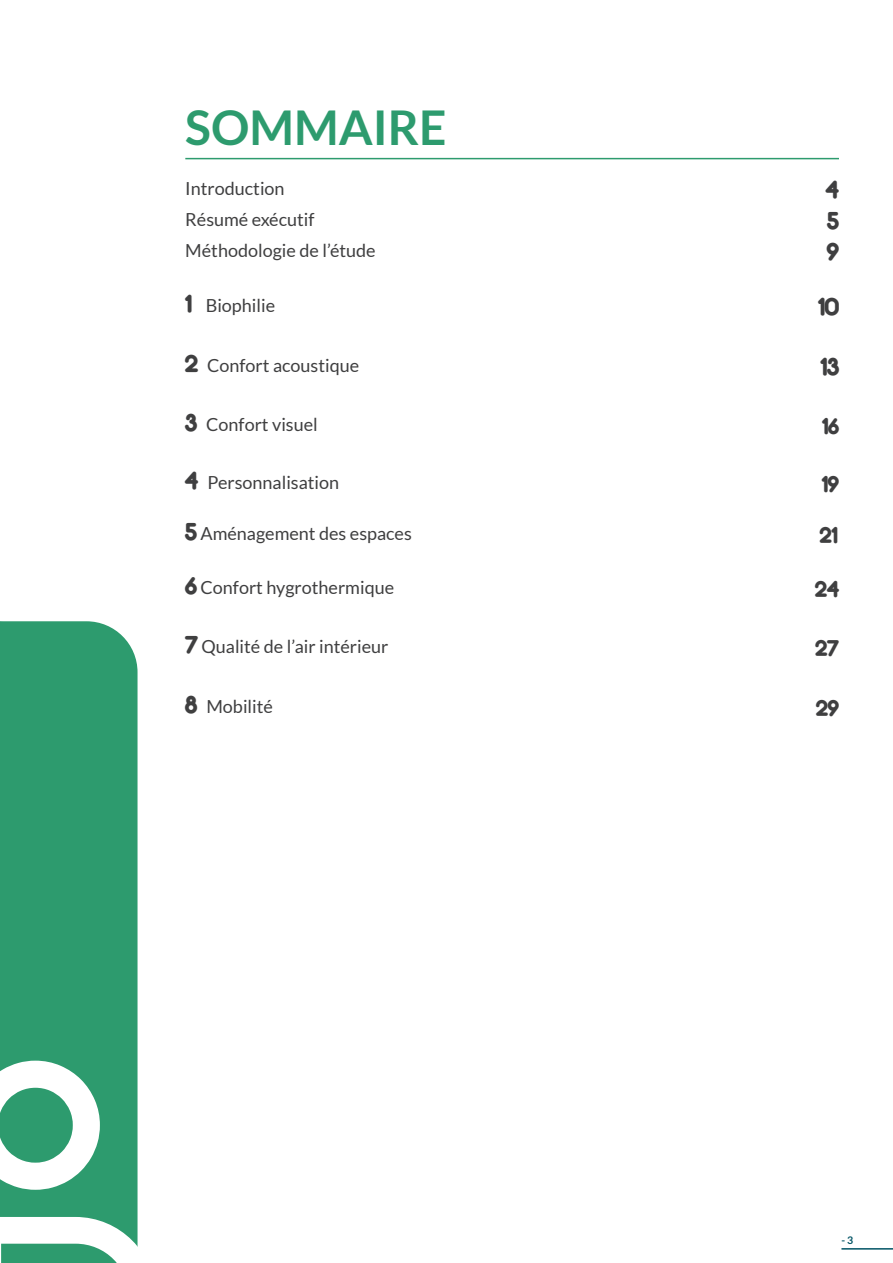
<style>
.page{position:relative;width:893px;height:1263px;background:#fff}
.page>*{position:absolute;margin:0;border:0;box-sizing:border-box;transform-origin:0 0}
.t1{font:700 48px "Lato";color:#2d9b6e}
.t2{font:18px "Lato";color:#3f3f40}
.t3{font:900 18px "Chrome";color:#3f3f40}
.t4{font:900 16.5px "Chrome";color:#3f3f40}
.t5{font:700 10.5px "Lato";color:#005364}
</style>
<div class="page">
<div style="left:0;top:621px;width:138px;height:596px;background:#2d9b6e"></div>
<svg style="left:0;top:1061px;width:100px;height:129px"></svg>
<svg style="left:1px;top:1217px;width:137px;height:46px"></svg>
<hr style="left:185px;top:158px;width:654px;height:1px;background:#2d9b6e">
<hr style="left:841px;top:1248px;width:52px;height:1px;background:#005364">
<h1 class="t1" style="left:185px;top:100px;width:263px">SOMMAIRE</h1>
<p class="t2" style="left:185px;top:178px;width:101px">Introduction</p>
<p class="t3" style="left:826px;top:180px;width:15px">4</p>
<p class="t2" style="left:185px;top:209px;width:131px">Résumé exécutif</p>
<p class="t3" style="left:827px;top:211px;width:13px">5</p>
<p class="t2" style="left:185px;top:241px;width:192px">Méthodologie de l’étude</p>
<p class="t3" style="left:827px;top:243px;width:14px">9</p>
<p class="t2" style="left:185px;top:295px;width:91px"><sup>1</sup> Biophilie</p>
<p class="t3" style="left:818px;top:297px;width:22px">10</p>
<p class="t2" style="left:185px;top:355px;width:175px"><sup>2</sup> Confort acoustique</p>
<p class="t3" style="left:820px;top:357px;width:20px">13</p>
<p class="t2" style="left:185px;top:414px;width:134px"><sup>3</sup> Confort visuel</p>
<p class="t4" style="left:822px;top:417px;width:18px">16</p>
<p class="t2" style="left:185px;top:472px;width:155px"><sup>4</sup> Personnalisation</p>
<p class="t4" style="left:822px;top:476px;width:19px">19</p>
<p class="t2" style="left:185px;top:523px;width:228px"><sup>5</sup> Aménagement des espaces</p>
<p class="t4" style="left:820px;top:527px;width:19px">21</p>
<p class="t2" style="left:185px;top:577px;width:210px"><sup>6</sup> Confort hygrothermique</p>
<p class="t4" style="left:815px;top:580px;width:25px">24</p>
<p class="t2" style="left:185px;top:637px;width:205px"><sup>7</sup> Qualité de l’air intérieur</p>
<p class="t4" style="left:815px;top:640px;width:25px">27</p>
<p class="t2" style="left:185px;top:696px;width:89px"><sup>8</sup> Mobilité</p>
<p class="t4" style="left:816px;top:699px;width:24px">29</p>
<p class="t5" style="left:841px;top:1234px;width:13px">- 3</p>
</div>
